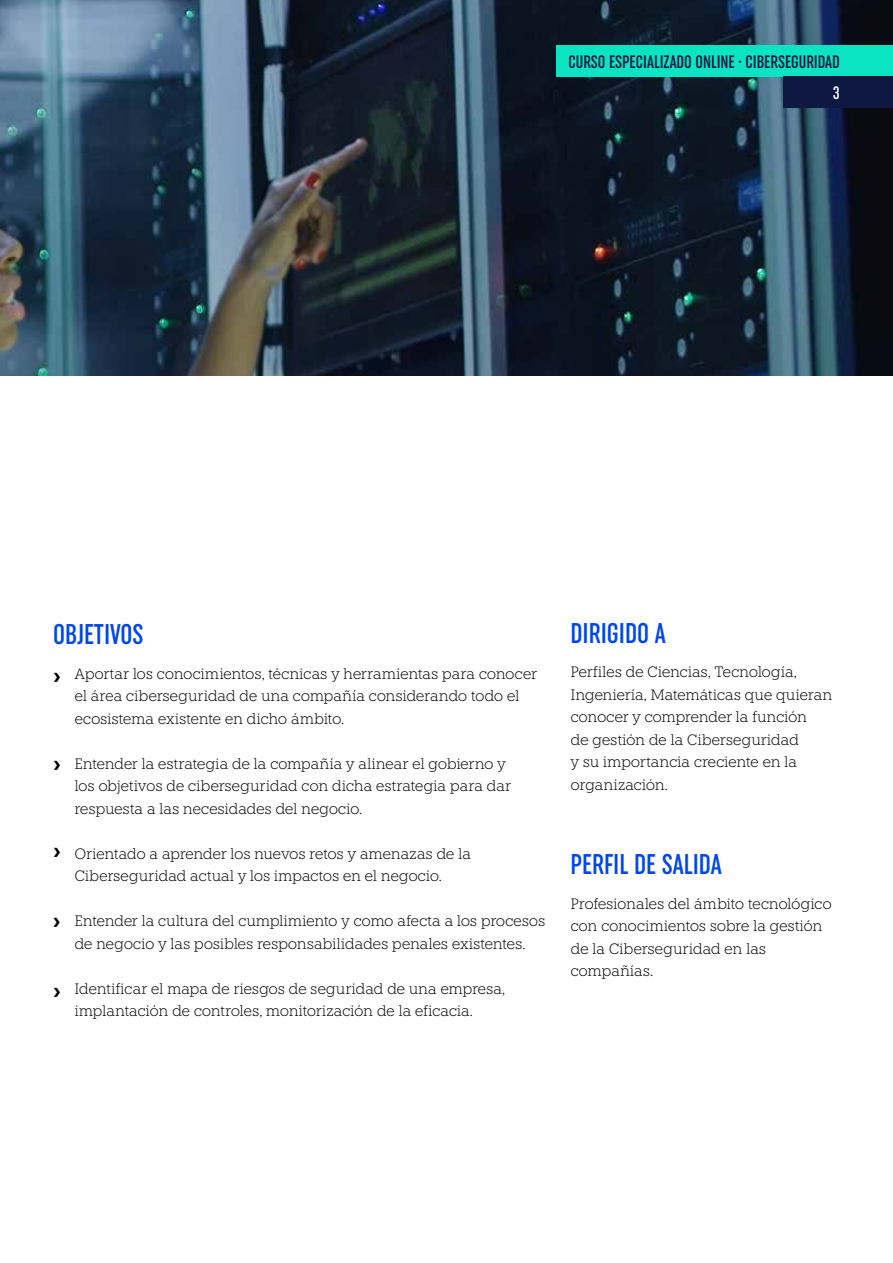
<style>
.page{position:relative;width:893px;height:1263px;background:#fff}
.page>*{position:absolute;margin:0;border:0;box-sizing:border-box;transform-origin:0 0}
.t1{font:500 extra-condensed 28.5px "Uniform";color:#0047e9}
.t2{font:600 24px "Knile";color:#000}
.t3{font:500 extra-condensed 18px "Uniform";color:#0e1840}
.t4{font:500 extra-condensed 18px "Uniform";color:#fff}
.t5{font:300 15px/22.5px "Knile";letter-spacing:-.03em;color:#000}
</style>
<div class="page">
<img style="left:0;top:0;width:893px;height:376px">
<div style="left:556px;top:45px;width:337px;height:31px;background:#0ae4c3"></div>
<div style="left:783px;top:76px;width:110px;height:31px;background:#0e1840"></div>
<p class="t3" style="left:568px;top:51px;width:273px">CURSO ESPECIALIZADO ONLINE · CIBERSEGURIDAD</p>
<p class="t4" style="left:833px;top:82px;width:8px">3</p>
<h1 class="t1" style="left:53px;top:618px;width:92px">OBJETIVOS</h1>
<p class="t5" style="left:74px;top:662px;width:464px">Aportar los conocimientos, técnicas y herramientas para conocer el área ciberseguridad de una compañía considerando todo el ecosistema existente en dicho ámbito.</p>
<p class="t5" style="left:74px;top:752px;width:438px">Entender la estrategia de la compañía y alinear el gobierno y los objetivos de ciberseguridad con dicha estrategia para dar respuesta a las necesidades del negocio.</p>
<p class="t5" style="left:74px;top:842px;width:398px">Orientado a aprender los nuevos retos y amenazas de la<br>Ciberseguridad actual y los impactos en el negocio.</p>
<p class="t5" style="left:74px;top:910px;width:472px">Entender la cultura del cumplimiento y como afecta a los procesos de negocio y las posibles responsabilidades penales existentes.</p>
<p class="t5" style="left:74px;top:977px;width:432px">Identificar el mapa de riesgos de seguridad de una empresa, implantación de controles, monitorización de la eficacia.</p>
<h2 class="t2" style="left:54px;top:662px;width:9px">›</h2>
<h2 class="t2" style="left:54px;top:750px;width:9px">›</h2>
<h2 class="t2" style="left:54px;top:838px;width:9px">›</h2>
<h2 class="t2" style="left:53px;top:908px;width:9px">›</h2>
<h2 class="t2" style="left:54px;top:978px;width:9px">›</h2>
<h1 class="t1" style="left:570px;top:616px;width:97px">DIRIGIDO A</h1>
<p class="t5" style="left:570px;top:661px;width:263px">Perfiles de Ciencias, Tecnología,<br>Ingeniería, Matemáticas que quieran conocer y comprender la función<br>de gestión de la Ciberseguridad<br>y su importancia creciente en la organización.</p>
<h1 class="t1" style="left:570px;top:847px;width:153px">PERFIL DE SALIDA</h1>
<p class="t5" style="left:570px;top:892px;width:263px">Profesionales del ámbito tecnológico con conocimientos sobre la gestión de la Ciberseguridad en las compañías.</p>
</div>
